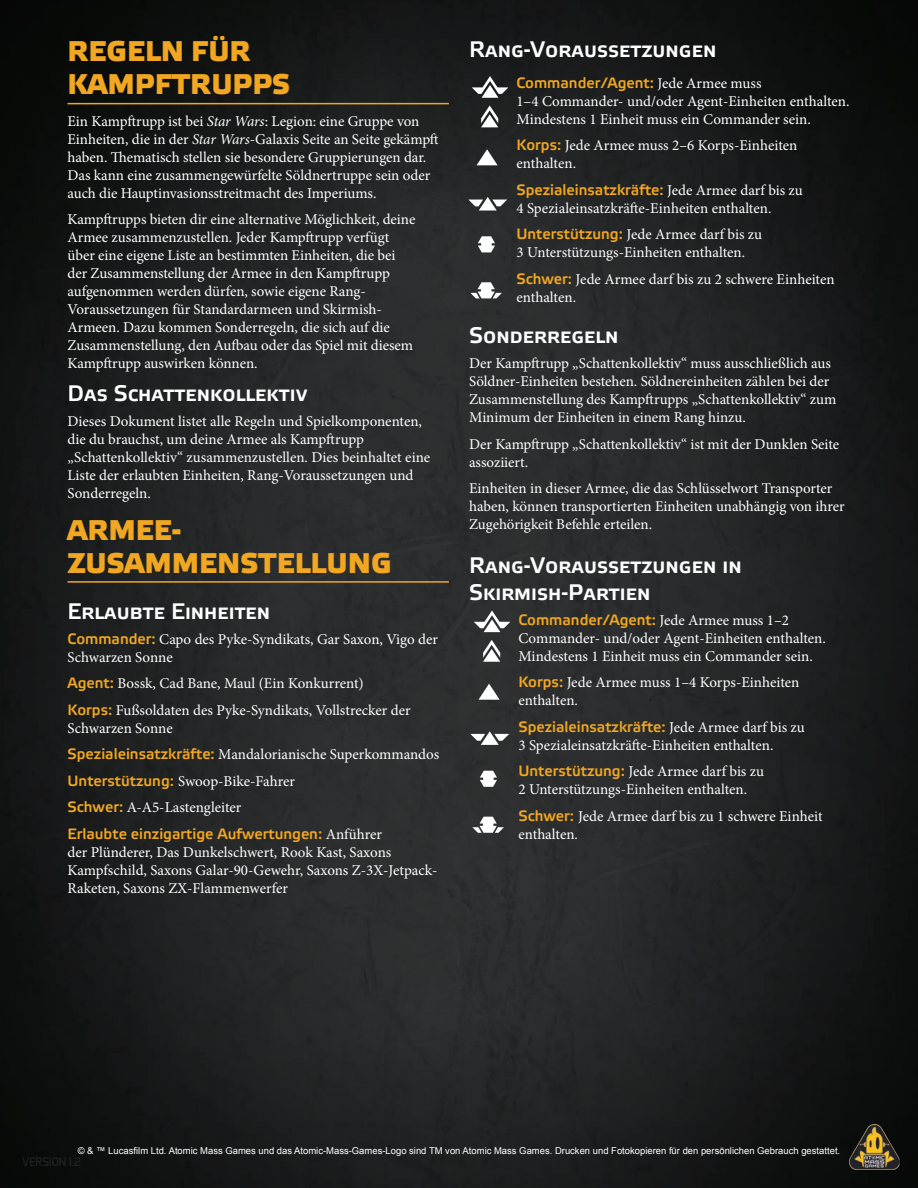
<style>
.page{position:relative;width:918px;height:1188px;background:#fff}
.page>*{position:absolute;margin:0;border:0;box-sizing:border-box;transform-origin:0 0}
.Main_Headline{font:700 28.5px/33px "Elektra Medium Pro";color:#f1a721}
.Sub-Headline{font:22.5px/27px "Elektra Medium Pro";color:#fff}
.t1{font:15px/18px "Minion Pro";letter-spacing:-.005em;color:#fff}
.Label_Style{font:12.75px "Aero Matics";color:#231f20}
.t2{font:9.45px "Arial";color:#fff}
.s1{font-style:italic}
.s2{font-family:"Elektra Medium Pro";color:#f1a721}
</style>
<div class="page">
<img style="left:0;top:0;width:918px;height:1188px">
<img style="left:850px;top:1124px;width:50px;height:46px">
<hr style="left:68px;top:103px;width:381px;height:1px;background:#f1a721">
<hr style="left:68px;top:581px;width:381px;height:2px;background:#f1a721">
<svg style="left:477px;top:149px;width:21px;height:16px"></svg>
<svg style="left:478px;top:236px;width:17px;height:16px"></svg>
<svg style="left:468px;top:197px;width:39px;height:14px"></svg>
<svg style="left:470px;top:282px;width:32px;height:16px"></svg>
<svg style="left:472px;top:76px;width:36px;height:22px"></svg>
<svg style="left:481px;top:105px;width:17px;height:22px"></svg>
<svg style="left:479px;top:684px;width:21px;height:16px"></svg>
<svg style="left:480px;top:771px;width:17px;height:16px"></svg>
<svg style="left:470px;top:731px;width:39px;height:14px"></svg>
<svg style="left:472px;top:817px;width:32px;height:16px"></svg>
<svg style="left:474px;top:610px;width:36px;height:22px"></svg>
<svg style="left:483px;top:640px;width:17px;height:22px"></svg>
<p class="Main_Headline" style="left:68px;top:36px;width:224px">REGELN FÜR<br>KAMPFTRUPPS</p>
<p class="t1" style="left:68px;top:112px;width:373px">Ein Kampftrupp ist bei <span class="s1">Star Wars</span>: Legion: eine Gruppe von Einheiten, die in der <span class="s1">Star Wars</span>-Galaxis Seite an Seite gekämpft haben. Thematisch stellen sie besondere Gruppierungen dar.<br>Das kann eine zusammengewürfelte Söldnertruppe sein oder auch die Hauptinvasionsstreitmacht des Imperiums.</p>
<p class="t1" style="left:68px;top:211px;width:349px">Kampftrupps bieten dir eine alternative Möglichkeit, deine Armee zusammenzustellen. Jeder Kampftrupp verfügt über eine eigene Liste an bestimmten Einheiten, die bei der Zusammenstellung der Armee in den Kampftrupp aufgenommen werden dürfen, sowie eigene Rang-Voraussetzungen für Standardarmeen und Skirmish-Armeen. Dazu kommen Sonderregeln, die sich auf die Zusammenstellung, den Aufbau oder das Spiel mit diesem Kampftrupp auswirken können.</p>
<p class="Sub-Headline" style="left:68px;top:381px;width:241px">Das Schattenkollektiv</p>
<p class="t1" style="left:68px;top:412px;width:364px">Dieses Dokument listet alle Regeln und Spielkomponenten, die du brauchst, um deine Armee als Kampftrupp „Schattenkollektiv“ zusammenzustellen. Dies beinhaltet eine Liste der erlaubten Einheiten, Rang-Voraussetzungen und Sonderregeln.</p>
<p class="Main_Headline" style="left:68px;top:514px;width:326px">ARMEE-<br>ZUSAMMENSTELLUNG</p>
<p class="Sub-Headline" style="left:68px;top:599px;width:204px">Erlaubte Einheiten</p>
<p class="t1" style="left:68px;top:630px;width:372px"><span class="s2">Commander:</span> Capo des Pyke-Syndikats, Gar Saxon, Vigo der<br>Schwarzen Sonne</p>
<p class="t1" style="left:68px;top:675px;width:298px"><span class="s2">Agent:</span> Bossk, Cad Bane, Maul (Ein Konkurrent)</p>
<p class="t1" style="left:68px;top:701px;width:345px"><span class="s2">Korps:</span> Fußsoldaten des Pyke-Syndikats, Vollstrecker der<br>Schwarzen Sonne</p>
<p class="t1" style="left:68px;top:746px;width:373px"><span class="s2">Spezialeinsatzkräfte:</span> Mandalorianische Superkommandos</p>
<p class="t1" style="left:68px;top:772px;width:229px"><span class="s2">Unterstützung:</span> Swoop-Bike-Fahrer</p>
<p class="t1" style="left:68px;top:799px;width:175px"><span class="s2">Schwer:</span> A-A5-Lastengleiter</p>
<p class="t1" style="left:68px;top:825px;width:372px"><span class="s2">Erlaubte einzigartige Aufwertungen:</span> Anführer<br>der Plünderer, Das Dunkelschwert, Rook Kast, Saxons Kampfschild, Saxons Galar-90-Gewehr, Saxons Z-3X-Jetpack-Raketen, Saxons ZX-Flammenwerfer</p>
<p class="Sub-Headline" style="left:469px;top:37px;width:249px">Rang-Voraussetzungen</p>
<p class="t1" style="left:516px;top:74px;width:335px"><span class="s2">Commander/Agent:</span> Jede Armee muss<br>1–4 Commander- und/oder Agent-Einheiten enthalten.<br>Mindestens 1 Einheit muss ein Commander sein.</p>
<p class="t1" style="left:516px;top:137px;width:283px"><span class="s2">Korps:</span> Jede Armee muss 2–6 Korps-Einheiten enthalten.</p>
<p class="t1" style="left:516px;top:181px;width:288px"><span class="s2">Spezialeinsatzkräfte:</span> Jede Armee darf bis zu<br>4 Spezialeinsatzkräfte-Einheiten enthalten.</p>
<p class="t1" style="left:516px;top:226px;width:247px"><span class="s2">Unterstützung:</span> Jede Armee darf bis zu<br>3 Unterstützungs-Einheiten enthalten.</p>
<p class="t1" style="left:516px;top:270px;width:320px"><span class="s2">Schwer:</span> Jede Armee darf bis zu 2 schwere Einheiten enthalten.</p>
<p class="Sub-Headline" style="left:469px;top:323px;width:151px">Sonderregeln</p>
<p class="t1" style="left:469px;top:354px;width:369px">Der Kampftrupp „Schattenkollektiv“ muss ausschließlich aus Söldner-Einheiten bestehen. Söldnereinheiten zählen bei der Zusammenstellung des Kampftrupps „Schattenkollektiv“ zum Minimum der Einheiten in einem Rang hinzu.</p>
<p class="t1" style="left:469px;top:435px;width:372px">Der Kampftrupp „Schattenkollektiv“ ist mit der Dunklen Seite assoziiert.</p>
<p class="t1" style="left:469px;top:479px;width:377px">Einheiten in dieser Armee, die das Schlüsselwort Transporter haben, können transportierten Einheiten unabhängig von ihrer<br>Zugehörigkeit Befehle erteilen.</p>
<p class="Sub-Headline" style="left:469px;top:553px;width:274px">Rang-Voraussetzungen in<br>Skirmish-Partien</p>
<p class="t1" style="left:518px;top:611px;width:309px"><span class="s2">Commander/Agent:</span> Jede Armee muss 1–2<br>Commander- und/oder Agent-Einheiten enthalten.<br>Mindestens 1 Einheit muss ein Commander sein.</p>
<p class="t1" style="left:518px;top:674px;width:283px"><span class="s2">Korps:</span> Jede Armee muss 1–4 Korps-Einheiten enthalten.</p>
<p class="t1" style="left:518px;top:718px;width:288px"><span class="s2">Spezialeinsatzkräfte:</span> Jede Armee darf bis zu<br>3 Spezialeinsatzkräfte-Einheiten enthalten.</p>
<p class="t1" style="left:518px;top:763px;width:247px"><span class="s2">Unterstützung:</span> Jede Armee darf bis zu<br>2 Unterstützungs-Einheiten enthalten.</p>
<p class="t1" style="left:518px;top:807px;width:306px"><span class="s2">Schwer:</span> Jede Armee darf bis zu 1 schwere Einheit enthalten.</p>
<p class="t2" style="left:78px;top:1144px;width:764px">© &amp; ™ Lucasfilm Ltd. Atomic Mass Games und das Atomic-Mass-Games-Logo sind TM von Atomic Mass Games. Drucken und Fotokopieren für den persönlichen Gebrauch gestattet.</p>
<p class="Label_Style" style="left:23px;top:1154px;width:60px">VERSION 1.2</p>
</div>
